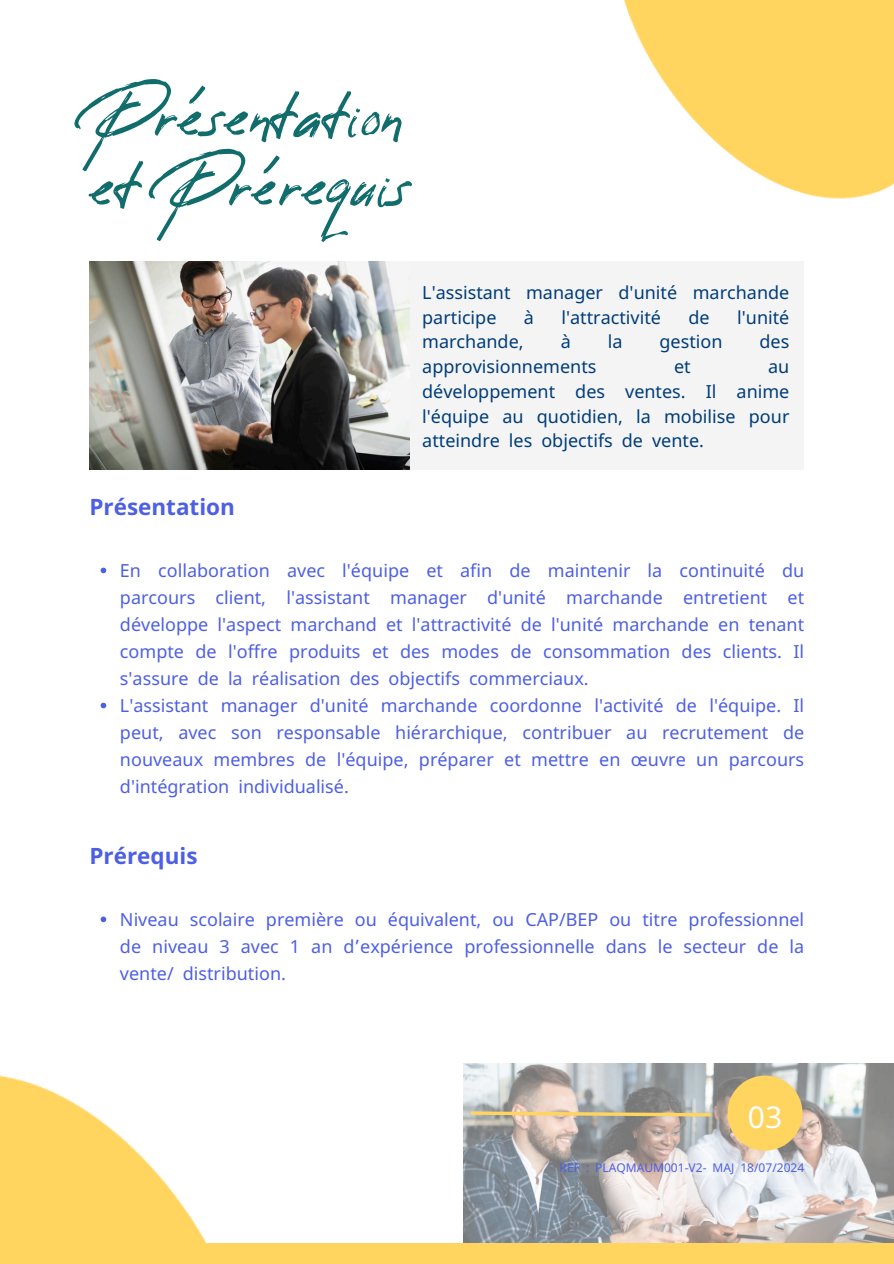
<style>
.page{position:relative;width:894px;height:1264px;background:#fff}
.page>*{position:absolute;margin:0;border:0;box-sizing:border-box;transform-origin:0 0}
.t1{font:54px/69.8px "Reey";color:#116c6c}
.t2{font:30px "Noto Sans";color:#fff}
.t3{font:700 22.5px "Noto Sans";color:#4d5fe3}
.t4{font:18px/27px "Noto Sans";color:#4d5fe3;text-align:justify}
.t5{font:18px/24.8px "Noto Sans";color:#003c79}
.t6{font:12px "Noto Sans";color:#4d5fe3}
.s1{font-family:"Noto Sans Gurmukhi"}
</style>
<div class="page">
<div style="left:407px;top:261px;width:396px;height:208px;background:#f4f4f4"></div>
<img style="left:463px;top:1063px;width:430px;height:180px">
<svg style="left:727px;top:1075px;width:75px;height:75px;background:#ecc96d"></svg>
<img style="left:623px;top:0;width:270px;height:199px">
<img style="left:0;top:1075px;width:207px;height:168px">
<svg style="left:101px;top:567px;width:5px;height:6px"></svg>
<svg style="left:101px;top:702px;width:5px;height:6px"></svg>
<svg style="left:101px;top:916px;width:5px;height:6px"></svg>
<div style="left:0;top:1243px;width:893px;height:20px;background:#ffd45f"></div>
<svg style="left:467px;top:1109px;width:247px;height:9px;background:#ccba8e"></svg>
<img style="left:89px;top:261px;width:320px;height:208px">
<h3 class="t1" style="left:89px;top:84px;width:322px">Présentation et Prérequis</h3>
<p class="t5" style="left:422px;top:279px;width:368px">L'assistant manager d'unité marchande participe</p>
<p class="t5" style="left:524px;top:304px;width:12px">à</p>
<p class="t5" style="left:561px;top:304px;width:101px">l'attractivité</p>
<p class="t5" style="left:688px;top:304px;width:23px">de</p>
<p class="t5" style="left:737px;top:304px;width:54px">l'unité</p>
<p class="t5" style="left:422px;top:329px;width:103px">marchande,</p>
<p class="t5" style="left:560px;top:329px;width:12px">à</p>
<p class="t5" style="left:607px;top:329px;width:16px">la</p>
<p class="t5" style="left:659px;top:329px;width:65px">gestion</p>
<p class="t5" style="left:759px;top:329px;width:31px">des</p>
<p class="t5" style="left:422px;top:354px;width:176px">approvisionnements</p>
<p class="t5" style="left:673px;top:354px;width:18px">et</p>
<p class="t5" style="left:422px;top:354px;width:368px;text-align:justify;text-indent:346px">au développement des ventes. Il anime l'équipe au quotidien, la mobilise pour atteindre les objectifs de vente.</p>
<p class="t3" style="left:89px;top:490px;width:147px">Présentation</p>
<p class="t4" style="left:120px;top:556px;width:685px">En collaboration avec l'équipe et afin de maintenir la continuité du parcours client, l'assistant manager d'unité marchande entretient et développe l'aspect marchand et l'attractivité de l'unité marchande en tenant compte de l'offre produits et des modes de consommation des clients. Il s'assure de la réalisation des objectifs commerciaux.</p>
<h2 class="t4" style="left:120px;top:691px;width:685px">L'assistant manager d'unité marchande coordonne l'activité de l'équipe. Il peut, avec son responsable hiérarchique, contribuer au recrutement de nouveaux membres de l'équipe, préparer et mettre en œuvre un parcours d'intégration individualisé.</h2>
<p class="t3" style="left:89px;top:839px;width:110px">Prérequis</p>
<p class="t4" style="left:120px;top:905px;width:685px">Niveau scolaire première ou équivalent, ou CAP/BEP ou titre professionnel de niveau 3 avec 1 an d<span class="s1">’</span>expérience professionnelle dans le secteur de la vente/</p>
<p class="t4" style="left:183px;top:959px;width:105px">distribution.</p>
<h2 class="t2" style="left:747px;top:1095px;width:36px">03</h2>
<p class="t6" style="left:559px;top:1158px;width:246px">REF : PLAQMAUM001-V2- MAJ 18/07/2024</p>
</div>
